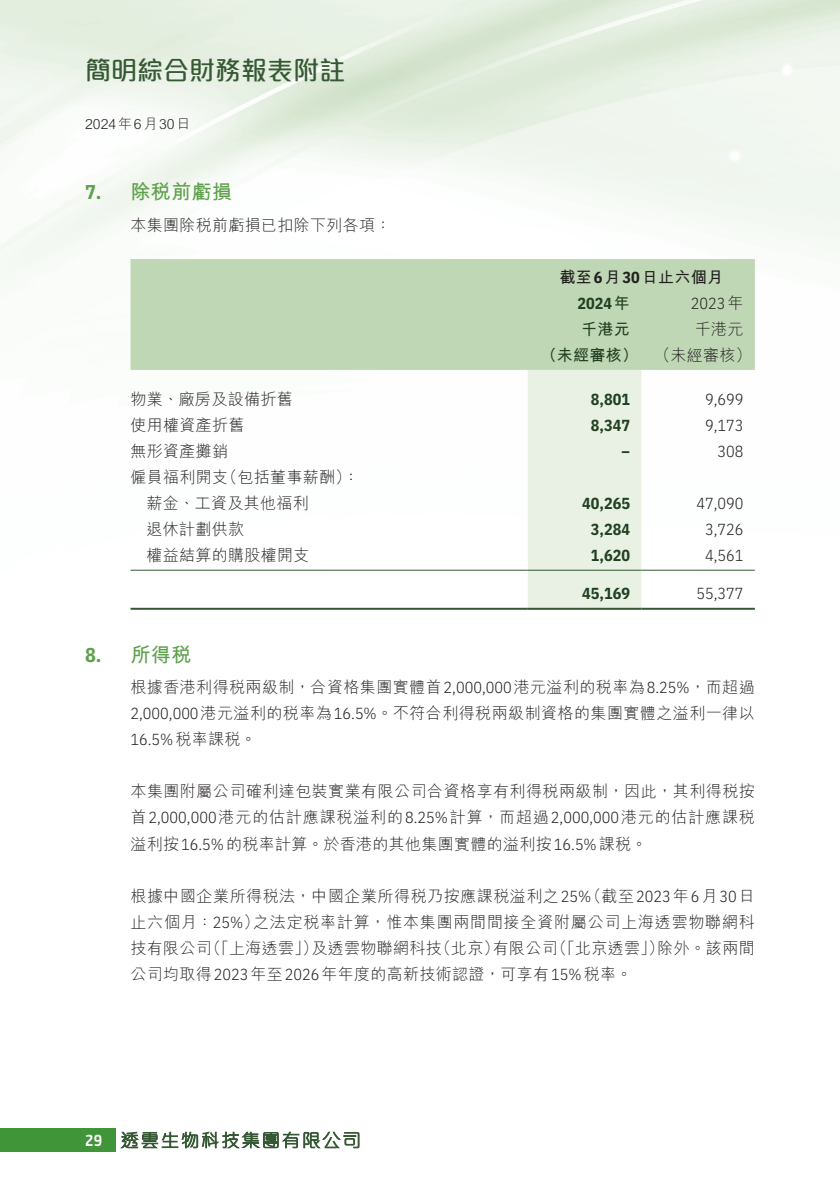
<style>
.page{position:relative;width:840px;height:1191px;background:#fff}
.page>*{position:absolute;margin:0;border:0;box-sizing:border-box;transform-origin:0 0}
.t1{font:500 26px "M Elle HK";color:#365834}
._01_H1{font:700 20px "M Hei HK";letter-spacing:.02em;color:#5ea04c}
._01_H1-2{font:700 condensed 20px "IBM Plex Sans";color:#5ea04c}
.t2{font:700 18px "Neuron";color:#fff}
._00_txt{font:300 16px/26px "M Hei HK";letter-spacing:.03em;color:#231f20;text-align:justify}
._50_Table_txt{font:300 16px "M Hei HK";letter-spacing:.02em;color:#231f20}
._00_txt-2{font:300 16px/26px "M Hei HK";letter-spacing:.05em;color:#231f20}
._50_Table_txt-2{font:300 condensed 16px "IBM Plex Sans";color:#231f20}
._50_Table_txt-3{font:700 condensed 16px "IBM Plex Sans";color:#214021}
._00_txt-3{font:300 condensed 16px "IBM Plex Sans";color:#231f20}
._50_Table_txt-4{font:700 16px "M Hei HK";letter-spacing:.02em;color:#231f20}
._50_Table_txt-5{font:700 16px "M Hei HK";letter-spacing:.02em;color:#214021}
.t3{font:300 14px "M Hei HK";letter-spacing:.125em;color:#231f20}
.s1{font-family:"IBM Plex Sans";font-stretch:condensed}
.s2{font-family:"M Hei HK";font-stretch:normal}
</style>
<div class="page">
<img style="left:0;top:0;width:839px;height:1149px">
<div style="left:0;top:1128px;width:116px;height:24px;background:#3f9537"></div>
<svg style="left:121px;top:1131px;width:238px;height:17px"></svg>
<div style="left:130px;top:259px;width:624px;height:111px;background:#bfd7b5"></div>
<div style="left:527px;top:370px;width:114px;height:238px;background:#e8f1e3"></div>
<hr style="left:130px;top:569px;width:397px;height:1px;background:#365834">
<hr style="left:527px;top:569px;width:114px;height:1px;background:#365834">
<hr style="left:641px;top:569px;width:113px;height:1px;background:#365834">
<hr style="left:130px;top:608px;width:397px;height:2px;background:#365834">
<hr style="left:527px;top:608px;width:114px;height:2px;background:#365834">
<hr style="left:641px;top:608px;width:113px;height:2px;background:#365834">
<h1 class="t1" style="left:85px;top:57px;width:261px">簡明綜合財務報表附註</h1>
<p class="t3" style="left:85px;top:117px;width:107px">2024年6月30日</p>
<p class="_01_H1-2" style="left:85px;top:176px;width:18px">7.</p>
<p class="_01_H1-2" style="left:85px;top:638px;width:18px">8.</p>
<p class="_01_H1" style="left:130px;top:177px;width:103px">除稅前虧損</p>
<p class="_00_txt" style="left:130px;top:212px;width:262px">本集團除稅前虧損已扣除下列各項：</p>
<p class="_50_Table_txt" style="left:130px;top:391px;width:164px">物業、廠房及設備折舊</p>
<p class="_50_Table_txt" style="left:130px;top:417px;width:115px">使用權資產折舊</p>
<p class="_50_Table_txt" style="left:130px;top:443px;width:99px">無形資產攤銷</p>
<p class="_50_Table_txt" style="left:221px;top:469px;width:139px">（包括董事薪酬：(</p>
<p class="_50_Table_txt" style="left:130px;top:469px;width:99px">僱員福利開支</p>
<p class="_50_Table_txt" style="left:146px;top:495px;width:164px">薪金、工資及其他福利</p>
<p class="_50_Table_txt" style="left:146px;top:521px;width:99px">退休計劃供款</p>
<p class="_50_Table_txt" style="left:146px;top:547px;width:164px">權益結算的購股權開支</p>
<p class="_01_H1" style="left:130px;top:640px;width:62px">所得稅</p>
<p class="_50_Table_txt-4" style="left:559px;top:265px;width:165px">截至<span class="s1">6</span>月<span class="s1">30</span>日止六個月</p>
<p class="_50_Table_txt-2" style="left:690px;top:291px;width:54px">2023 <span class="s2">年</span></p>
<p class="_50_Table_txt-3" style="left:577px;top:291px;width:54px">2024<span class="s2">年</span></p>
<p class="_50_Table_txt-5" style="left:581px;top:317px;width:50px">千港元</p>
<p class="_50_Table_txt" style="left:694px;top:321px;width:50px">千港元</p>
<p class="_50_Table_txt-5" style="left:540px;top:343px;width:98px">（未經審核）</p>
<p class="_50_Table_txt" style="left:654px;top:347px;width:98px">（未經審核(</p>
<p class="_50_Table_txt-3" style="left:590px;top:387px;width:41px">8,801</p>
<p class="_50_Table_txt-2" style="left:704px;top:387px;width:40px">9,699</p>
<p class="_50_Table_txt-3" style="left:590px;top:413px;width:41px">8,347</p>
<p class="_50_Table_txt-2" style="left:704px;top:413px;width:40px">9,173</p>
<p class="_50_Table_txt-3" style="left:621px;top:439px;width:10px">–</p>
<p class="_50_Table_txt-2" style="left:717px;top:439px;width:27px">308</p>
<p class="_50_Table_txt-3" style="left:582px;top:491px;width:49px">40,265</p>
<p class="_50_Table_txt-2" style="left:696px;top:491px;width:48px">47,090</p>
<p class="_50_Table_txt-3" style="left:590px;top:517px;width:41px">3,284</p>
<p class="_50_Table_txt-2" style="left:704px;top:517px;width:40px">3,726</p>
<p class="_50_Table_txt-3" style="left:590px;top:543px;width:41px">1,620</p>
<p class="_50_Table_txt-2" style="left:704px;top:543px;width:40px">4,561</p>
<p class="_50_Table_txt-3" style="left:582px;top:581px;width:49px">45,169</p>
<p class="_50_Table_txt-2" style="left:696px;top:581px;width:48px">55,377</p>
<p class="_00_txt" style="left:130px;top:674px;width:625px">根據香港利得稅兩級制，合資格集團實體首<span class="s1">2,000,000</span>港元溢利的稅率為<span class="s1">8.25%</span>，而超過<span class="s1">2,000,000</span>港元溢利的稅率為<span class="s1">16.5%</span>。不符合利得稅兩級制資格的集團實體之溢利一律以<span class="s1">16.5%</span>稅率課稅。</p>
<p class="_00_txt" style="left:130px;top:778px;width:625px">本集團附屬公司確利達包裝實業有限公司合資格享有利得稅兩級制，因此，其利得稅按首<span class="s1">2,000,000</span>港元的估計應課稅溢利的<span class="s1">8.25%</span>計算，而超過<span class="s1">2,000,000</span>港元的估計應課稅溢利按<span class="s1">16.5%</span>的稅率計算。於香港的其他集團實體的溢利按<span class="s1">16.5%</span>課稅。</p>
<p class="_00_txt-3" style="left:585px;top:883px;width:171px"><span class="s2">（截至</span>2023<span class="s2">年</span>6<span class="s2">月</span>30<span class="s2">日</span></p>
<p class="_00_txt-2" style="left:253px;top:882px;width:503px;text-indent:-122px">根據中國企業所得稅法，中國企業所得稅乃按應課稅溢利之<span class="s1">25%<br></span>之法定稅率計算，惟本集團兩間間接全資附屬公司上海透雲物聯網科</p>
<p class="_00_txt" style="left:130px;top:908px;width:130px">止六個月：<span class="s1">25%</span>）</p>
<p class="_00_txt" style="left:311px;top:934px;width:132px">及透雲物聯網科技</p>
<p class="_00_txt" style="left:205px;top:934px;width:114px">（「上海透雲」）</p>
<p class="_00_txt" style="left:435px;top:934px;width:66px">（北京）</p>
<p class="_00_txt" style="left:551px;top:934px;width:114px">（「北京透雲」）</p>
<p class="_00_txt" style="left:130px;top:934px;width:502px">技有限公司<br>公司均取得<span class="s1">2023</span>年至<span class="s1">2026</span>年年度的高新技術認證，可享有<span class="s1">15%</span>稅率。</p>
<p class="_00_txt" style="left:492px;top:934px;width:66px">有限公司</p>
<p class="_00_txt" style="left:657px;top:934px;width:98px">除外。該兩間</p>
<p class="t2" style="left:85px;top:1129px;width:19px">29</p>
</div>
